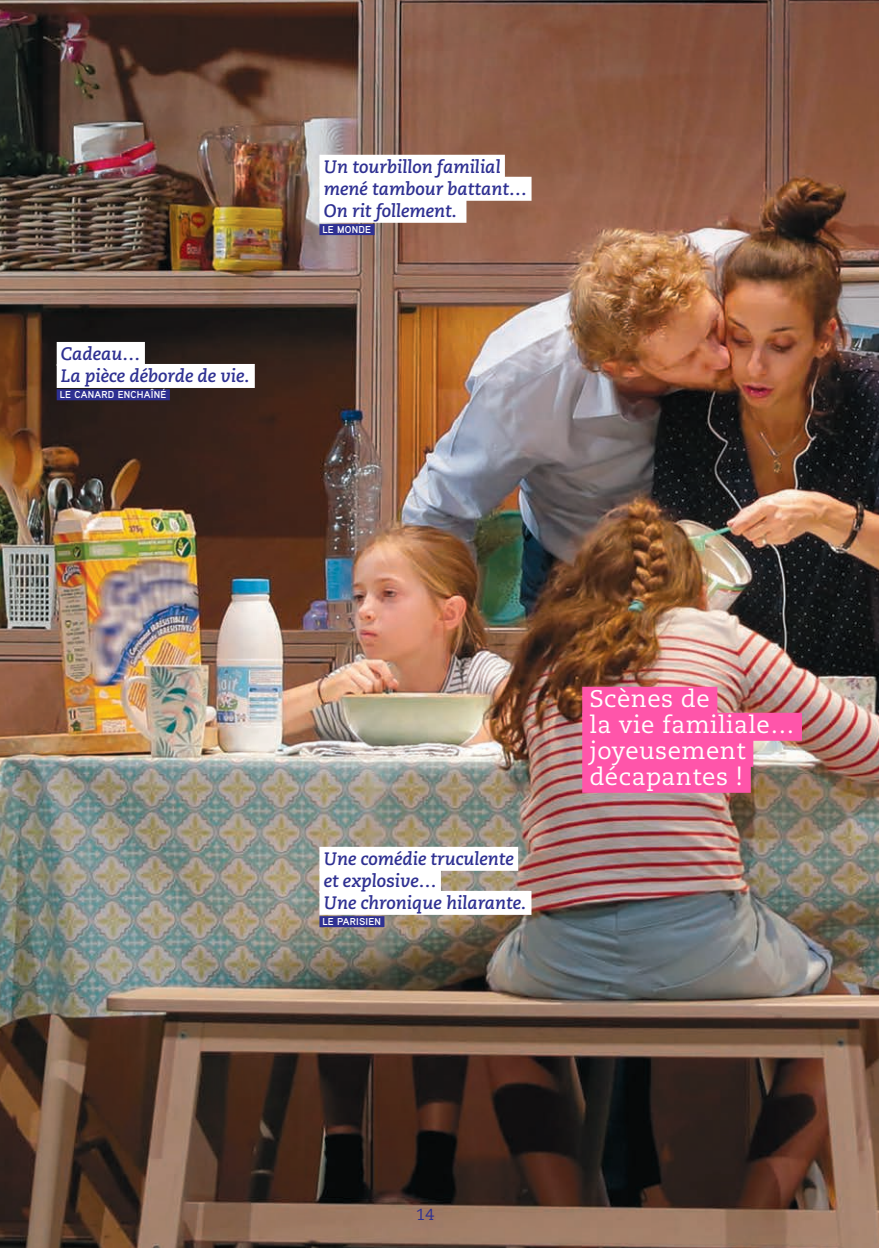
<style>
.page{position:relative;width:879px;height:1248px;background:#fff}
.page>*{position:absolute;margin:0;border:0;box-sizing:border-box;transform-origin:0 0}
.EXERGUE{font:24px/26px "Caecilia";letter-spacing:.02em;color:#fff}
.PRESSE{font:italic 700 18px/22px "Caecilia";color:#2e3092}
.t1{font:16px "Caecilia";color:#2e3092}
.PRESSE_SIGNATURE{font:700 10px "Aaux Pro";letter-spacing:.02em;color:#fff}
</style>
<div class="page">
<img style="left:0;top:0;width:879px;height:1247px">
<div style="left:57px;top:342px;width:88px;height:24px;background:#fff"></div>
<div style="left:57px;top:364px;width:198px;height:24px;background:#fff"></div>
<div style="left:57px;top:389px;width:113px;height:11px;background:#2e3092"></div>
<div style="left:319px;top:155px;width:186px;height:24px;background:#fff"></div>
<div style="left:319px;top:177px;width:212px;height:24px;background:#fff"></div>
<div style="left:319px;top:199px;width:147px;height:24px;background:#fff"></div>
<div style="left:319px;top:224px;width:55px;height:11px;background:#2e3092"></div>
<div style="left:319px;top:846px;width:199px;height:24px;background:#fff"></div>
<div style="left:319px;top:868px;width:122px;height:24px;background:#fff"></div>
<div style="left:319px;top:890px;width:212px;height:24px;background:#fff"></div>
<div style="left:319px;top:916px;width:65px;height:11px;background:#2e3092"></div>
<div style="left:582px;top:686px;width:135px;height:28px;background:#f5a"></div>
<div style="left:582px;top:712px;width:220px;height:28px;background:#f5a"></div>
<div style="left:582px;top:738px;width:171px;height:28px;background:#f5a"></div>
<div style="left:582px;top:764px;width:169px;height:28px;background:#f5a"></div>
<p class="PRESSE" style="left:61px;top:343px;width:190px">Cadeau…<br>La pièce déborde de vie.</p>
<p class="PRESSE_SIGNATURE" style="left:60px;top:388px;width:108px">LE CANARD ENCHAÎNÉ</p>
<p class="PRESSE" style="left:324px;top:156px;width:205px">Un tourbillon familial mené tambour battant…<br>On rit follement.</p>
<p class="PRESSE_SIGNATURE" style="left:323px;top:223px;width:50px">LE MONDE</p>
<p class="PRESSE" style="left:324px;top:847px;width:204px">Une comédie truculente et explosive…<br>Une chronique hilarante.</p>
<p class="PRESSE_SIGNATURE" style="left:323px;top:915px;width:60px">LE PARISIEN</p>
<p class="EXERGUE" style="left:589px;top:685px;width:206px">Scènes de<br>la vie familiale… joyeusement décapantes !</p>
<p class="t1" style="left:416px;top:1204px;width:20px">14</p>
</div>
